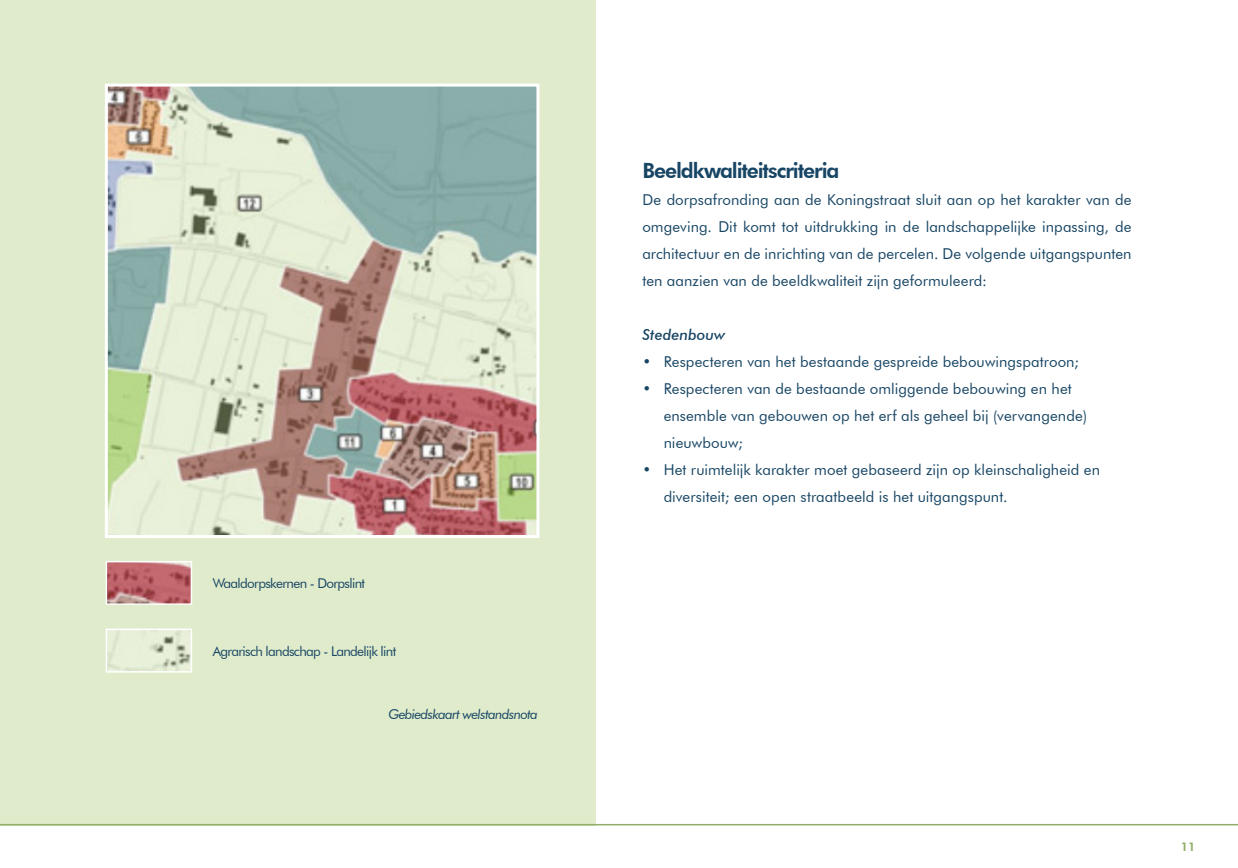
<style>
.page{position:relative;width:1238px;height:868px;background:#fff}
.page>*{position:absolute;margin:0;border:0;box-sizing:border-box;transform-origin:0 0}
.Paragraaf{font:800 21px "Futura BT";letter-spacing:-.055em;color:#174564}
.Broodtekst{font:15px/27px "Futura BT";letter-spacing:.005em;color:#174564}
.Subparagraaf{font:italic 500 15px "Futura BT";letter-spacing:.005em;color:#174564}
.Bijschrift_rechts{font:13.5px "Futura BT";letter-spacing:-.05em;color:#174564}
.Bijschrift_rechts-2{font:italic 13.5px "Futura BT";letter-spacing:-.05em;color:#174564}
.t1{font:800 12px "Futura BT";color:#90ae67}
</style>
<div class="page">
<div style="left:0;top:0;width:595px;height:825px;background:#dfebcb"></div>
<img style="left:109px;top:88px;width:426px;height:446px">
<div style="left:105px;top:84px;width:434px;height:454px;border:3px solid #fff"></div>
<img style="left:109px;top:564px;width:80px;height:38px">
<div style="left:106px;top:561px;width:86px;height:44px;border:2px solid #fff"></div>
<img style="left:109px;top:631px;width:80px;height:38px">
<div style="left:106px;top:628px;width:86px;height:44px;border:2px solid #fff"></div>
<hr style="left:0;top:823px;width:1237px;height:2px;background:#90ae67">
<p class="Bijschrift_rechts" style="left:213px;top:575px;width:154px">Waaldorpskernen - Dorpslint</p>
<p class="Bijschrift_rechts" style="left:213px;top:642px;width:185px">Agrarisch landschap - Landelijk lint</p>
<p class="Bijschrift_rechts-2" style="left:388px;top:705px;width:151px">Gebiedskaart welstandsnota</p>
<p class="Paragraaf" style="left:642px;top:157px;width:198px">Beeldkwaliteitscriteria</p>
<p class="Broodtekst" style="left:642px;top:186px;width:491px;text-align:justify">De dorpsafronding aan de Koningstraat sluit aan op het karakter van de omgeving. Dit komt tot uitdrukking in de landschappelijke inpassing, de architectuur en de inrichting van de percelen. De volgende uitgangspunten ten aanzien van de beeldkwaliteit zijn geformuleerd:</p>
<p class="Subparagraaf" style="left:642px;top:325px;width:85px">Stedenbouw</p>
<p class="Broodtekst" style="left:642px;top:348px;width:438px">• Respecteren van het bestaande gespreide bebouwingspatroon;</p>
<p class="Broodtekst" style="left:663px;top:375px;width:425px;text-indent:-21px">• Respecteren van de bestaande omliggende bebouwing en het ensemble van gebouwen op het erf als geheel bij (vervangende) nieuwbouw;</p>
<p class="Broodtekst" style="left:663px;top:456px;width:438px;text-indent:-21px">• Het ruimtelijk karakter moet gebaseerd zijn op kleinschaligheid en diversiteit; een open straatbeeld is het uitgangspunt.</p>
<p class="t1" style="left:1180px;top:839px;width:16px">11</p>
</div>
